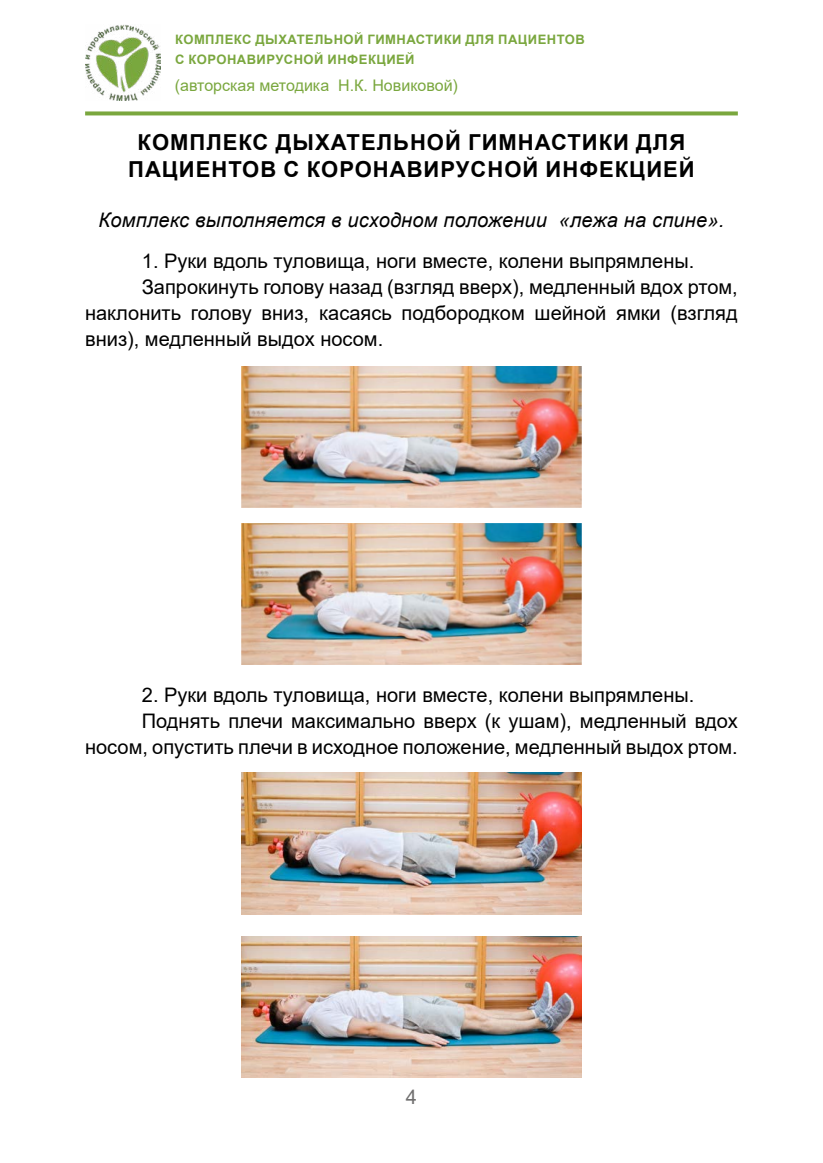
<style>
.page{position:relative;width:823px;height:1163px;background:#fff}
.page>*{position:absolute;margin:0;border:0;box-sizing:border-box;transform-origin:0 0}
.t1{font:700 22px/26.4px "Arial";letter-spacing:.045em;color:#000;text-align:center}
.t2{font:20px "Arial";color:#000}
.t3{font:italic 20px "Arial";letter-spacing:.01em;color:#000}
.t4{font:20px "Arial";color:#706f6f}
.t5{font:16px "Arial";color:#7aa73e}
.t6{font:700 13px/20px "Arial";letter-spacing:.035em;color:#7aa73e}
</style>
<div class="page">
<img style="left:85px;top:24px;width:75px;height:77px">
<svg style="left:85px;top:111px;width:652px;height:4px;background:#89b154"></svg>
<img style="left:241px;top:366px;width:340px;height:142px">
<img style="left:241px;top:523px;width:340px;height:141px">
<img style="left:241px;top:772px;width:340px;height:142px">
<img style="left:241px;top:936px;width:340px;height:141px">
<p class="t6" style="left:175px;top:30px;width:411px">КОМПЛЕКС ДЫХАТЕЛЬНОЙ ГИМНАСТИКИ ДЛЯ ПАЦИЕНТОВ<br>С КОРОНАВИРУСНОЙ ИНФЕКЦИЕЙ</p>
<p class="t5" style="left:175px;top:74px;width:284px">(авторская методика Н.К. Новиковой)</p>
<p class="t1" style="left:128px;top:130px;width:567px">КОМПЛЕКС ДЫХАТЕЛЬНОЙ ГИМНАСТИКИ ДЛЯ<br>ПАЦИЕНТОВ С КОРОНАВИРУСНОЙ ИНФЕКЦИЕЙ</p>
<p class="t3" style="left:98px;top:207px;width:627px">Комплекс выполняется в исходном положении «лежа на спине».</p>
<p class="t2" style="left:142px;top:247px;width:553px">1. Руки вдоль туловища, ноги вместе, колени выпрямлены.</p>
<p class="t2" style="left:142px;top:273px;width:597px">Запрокинуть голову назад (взгляд вверх), медленный вдох ртом,</p>
<p class="t2" style="left:85px;top:299px;width:653px">наклонить голову вниз, касаясь подбородком шейной ямки (взгляд</p>
<p class="t2" style="left:85px;top:325px;width:299px">вниз), медленный выдох носом.</p>
<p class="t2" style="left:142px;top:681px;width:553px">2. Руки вдоль туловища, ноги вместе, колени выпрямлены.</p>
<p class="t2" style="left:142px;top:707px;width:597px">Поднять плечи максимально вверх (к ушам), медленный вдох</p>
<p class="t2" style="left:85px;top:733px;width:653px">носом, опустить плечи в исходное положение, медленный выдох ртом.</p>
<p class="t4" style="left:405px;top:1082px;width:13px">4</p>
</div>
